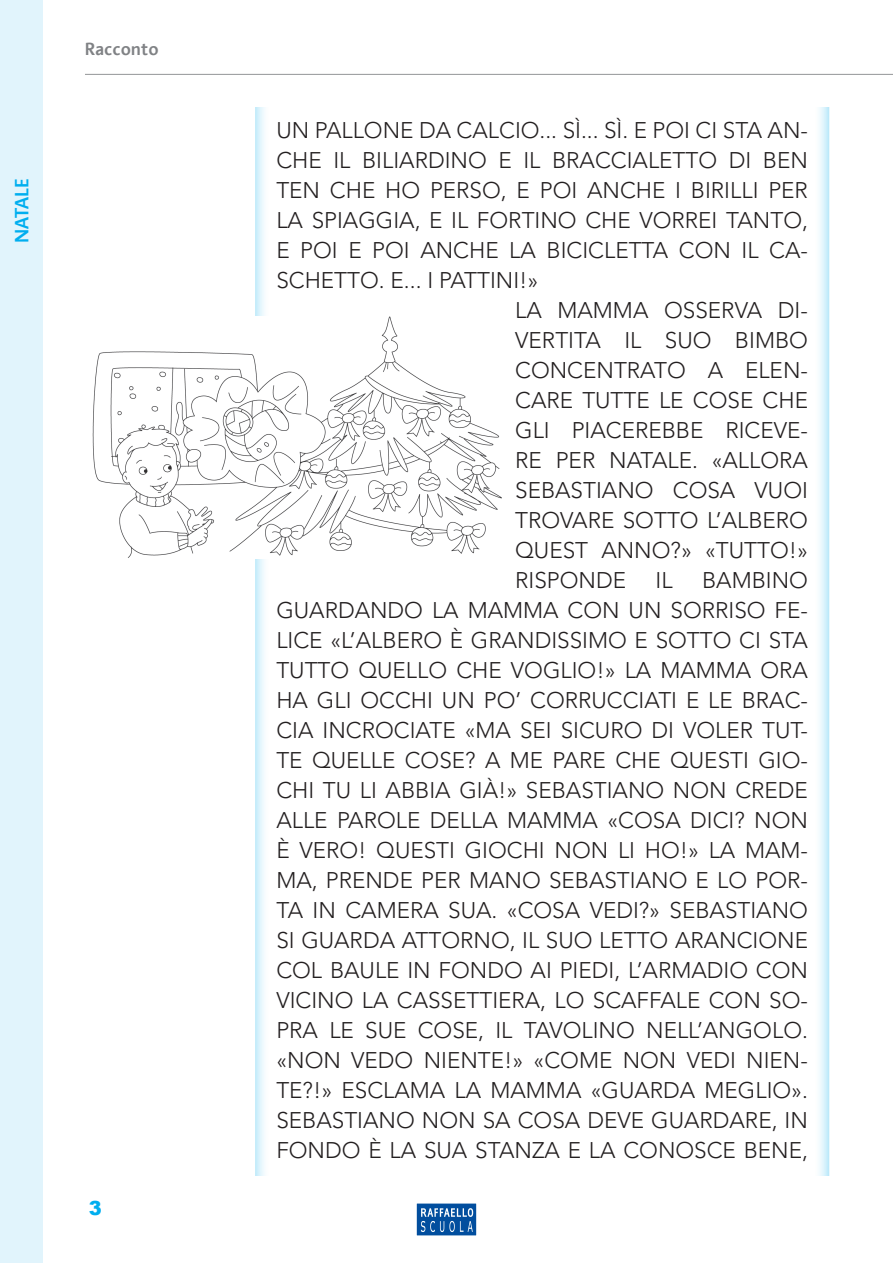
<style>
.page{position:relative;width:893px;height:1263px;background:#fff}
.page>*{position:absolute;margin:0;border:0;box-sizing:border-box;transform-origin:0 0}
.Canzone_filastrocca{font:300 22.5px/30px "Avenir";color:#231f20;text-align:justify}
.t1{font:600 19.5px "Aroma LT Com";color:#00aeef}
.t2{font:900 19.5px "Arial";color:#00aeef}
.t3{font:600 18px "Aroma LT Com";color:#808285}
</style>
<div class="page">
<img style="left:92px;top:317px;width:410px;height:241px">
<div style="left:0;top:0;width:42px;height:1263px;background:#e1f4fc"></div>
<hr style="left:85px;top:74px;width:808px;height:1px;background:#939598">
<img style="left:416px;top:1203px;width:61px;height:33px">
<p class="t1" style="left:9px;top:243px;width:66px;rotate:-90deg">NATALE</p>
<p class="t3" style="left:85px;top:37px;width:75px">Racconto</p>
<p class="t2" style="left:89px;top:1193px;width:15px">3</p>
<p class="Canzone_filastrocca" style="left:276px;top:115px;width:533px">UN PALLONE DA CALCIO... SÌ... SÌ. E POI CI STA AN-CHE IL BILIARDINO E IL BRACCIALETTO DI BEN TEN CHE HO PERSO, E POI ANCHE I BIRILLI PER LA SPIAGGIA, E IL FORTINO CHE VORREI TANTO, E POI E POI ANCHE LA BICICLETTA CON IL CA-SCHETTO. E... I PATTINI!»</p>
<p class="Canzone_filastrocca" style="left:515px;top:295px;width:294px">LA MAMMA OSSERVA DI-VERTITA IL SUO BIMBO CONCENTRATO A ELEN-CARE TUTTE LE COSE CHE GLI PIACEREBBE RICEVE-RE PER NATALE. «ALLORA SEBASTIANO COSA VUOI TROVARE SOTTO L’ALBERO QUEST ANNO?» «TUTTO!» RISPONDE</p>
<p class="Canzone_filastrocca" style="left:276px;top:565px;width:533px;text-indent:426px">BAMBINO GUARDANDO LA MAMMA CON UN SORRISO FE-LICE «L’ALBERO È GRANDISSIMO E SOTTO CI STA TUTTO QUELLO CHE VOGLIO!» LA MAMMA ORA HA GLI OCCHI UN PO’ CORRUCCIATI E LE BRAC-CIA INCROCIATE «MA SEI SICURO DI VOLER TUT-TE QUELLE COSE? A ME PARE CHE QUESTI GIO-CHI TU LI ABBIA GIÀ!» SEBASTIANO NON CREDE ALLE PAROLE DELLA MAMMA «COSA DICI? NON È VERO! QUESTI GIOCHI NON LI HO!» LA MAM-MA, PRENDE PER MANO SEBASTIANO E LO POR-TA IN CAMERA SUA. «COSA VEDI?» SEBASTIANO SI GUARDA ATTORNO, IL SUO LETTO ARANCIONE COL BAULE IN FONDO AI PIEDI, L’ARMADIO CON VICINO LA CASSETTIERA, LO SCAFFALE CON SO-PRA LE SUE COSE, IL TAVOLINO NELL’ANGOLO. «NON VEDO NIENTE!» «COME NON VEDI NIEN-TE?!» ESCLAMA LA MAMMA «GUARDA MEGLIO».<br>SEBASTIANO NON SA COSA DEVE GUARDARE, IN FONDO È LA SUA STANZA E LA CONOSCE BENE,</p>
<p class="Canzone_filastrocca" style="left:655px;top:565px;width:19px">IL</p>
</div>
